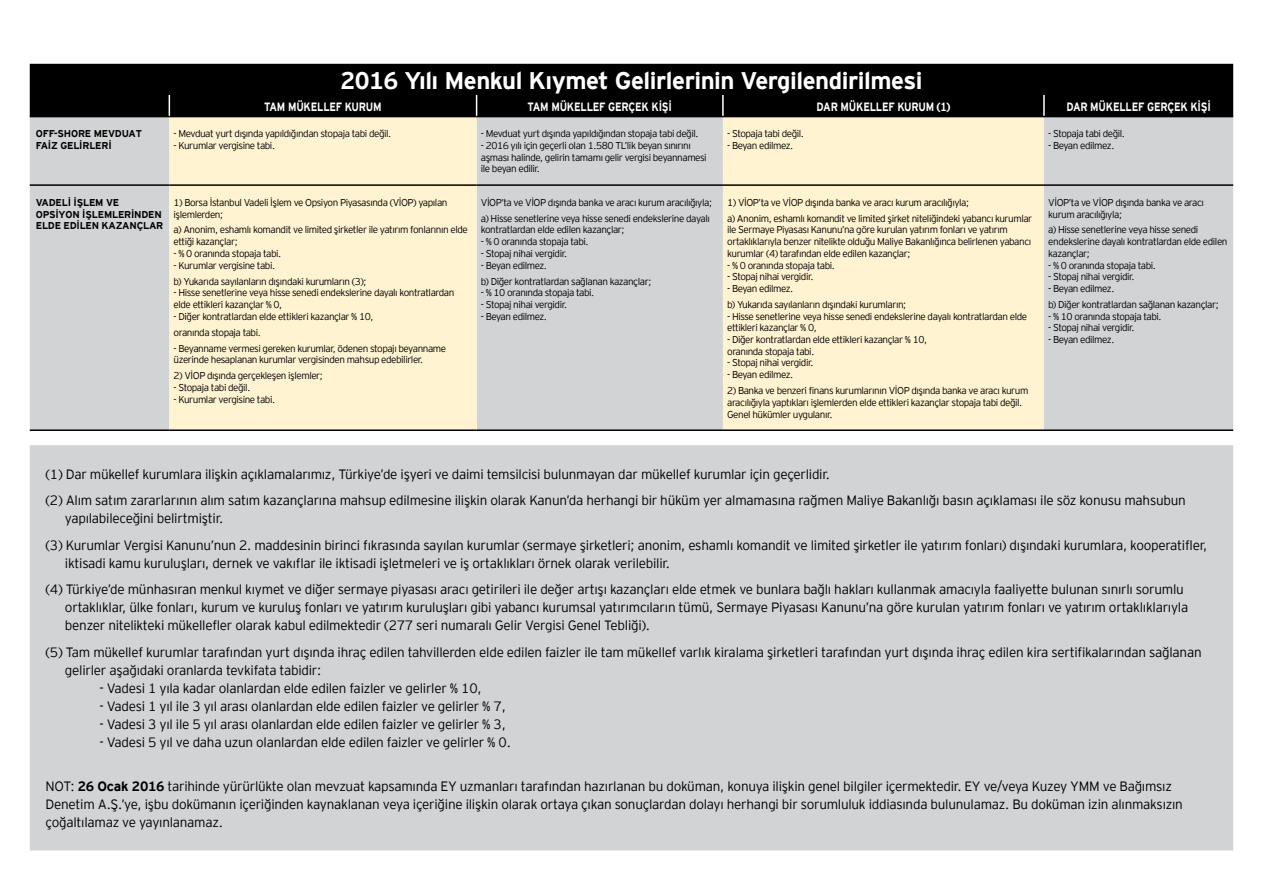
<style>
.page{position:relative;width:1263px;height:893px;background:#fff}
.page>*{position:absolute;margin:0;border:0;box-sizing:border-box;transform-origin:0 0}
.t1{font:700 24px "EY Interstate";letter-spacing:-.02em;color:#fff}
.t2{font:300 13.5px/18px "EY Interstate";letter-spacing:-.02em;color:#000}
.t3{font:700 12px "EY Interstate";letter-spacing:-.02em;color:#fff;scale:.85 1}
.t4{font:300 9.9px/11.7px "EY Interstate";letter-spacing:-.045em;color:#000}
.t5{font:700 9.9px/11.7px "EY Interstate";letter-spacing:-.02em;color:#000}
.s1{font-weight:700}
</style>
<div class="page">
<div style="left:30px;top:64px;width:1203px;height:52px;background:#000"></div>
<div style="left:30px;top:117px;width:1203px;height:312px;background:#d1d3d4"></div>
<svg style="left:169px;top:117px;width:875px;height:312px;background:#f1e9d1"></svg>
<hr style="left:30px;top:116px;width:139px;height:1px;background:#000">
<hr style="left:169px;top:116px;width:308px;height:1px;background:#000">
<hr style="left:477px;top:116px;width:246px;height:1px;background:#000">
<hr style="left:723px;top:116px;width:321px;height:1px;background:#000">
<hr style="left:1044px;top:116px;width:189px;height:1px;background:#000">
<hr style="left:30px;top:184px;width:139px;height:2px;background:#000">
<hr style="left:169px;top:184px;width:308px;height:2px;background:#000">
<hr style="left:477px;top:184px;width:246px;height:2px;background:#000">
<hr style="left:723px;top:184px;width:321px;height:2px;background:#000">
<hr style="left:1044px;top:184px;width:189px;height:2px;background:#000">
<hr style="left:30px;top:429px;width:139px;height:2px;background:#000">
<hr style="left:169px;top:429px;width:308px;height:2px;background:#000">
<hr style="left:477px;top:429px;width:246px;height:2px;background:#000">
<hr style="left:723px;top:429px;width:321px;height:2px;background:#000">
<hr style="left:1044px;top:429px;width:189px;height:2px;background:#000">
<svg style="left:169px;top:95px;width:1px;height:21px"></svg>
<svg style="left:476px;top:95px;width:1px;height:21px"></svg>
<hr style="left:722px;top:95px;width:2px;height:21px;background:#fff">
<hr style="left:1043px;top:95px;width:2px;height:21px;background:#fff">
<div style="left:30px;top:445px;width:1203px;height:405px;background:#d1d3d4"></div>
<h1 class="t1" style="left:340px;top:63px;width:584px">2016 Yılı Menkul Kıymet Gelirlerinin Vergilendirilmesi</h1>
<p class="t3" style="left:264px;top:98px;width:140px">TAM MÜKELLEF KURUM</p>
<p class="t3" style="left:528px;top:98px;width:171px">TAM MÜKELLEF GERÇEK KİŞİ</p>
<p class="t3" style="left:817px;top:98px;width:159px">DAR MÜKELLEF KURUM (1)</p>
<p class="t3" style="left:1066px;top:98px;width:172px">DAR MÜKELLEF GERÇEK KİŞİ</p>
<p class="t5" style="left:36px;top:127px;width:108px">OFF-SHORE MEVDUAT<br>FAİZ GELİRLERİ</p>
<p class="t4" style="left:174px;top:127px;width:219px">- Mevduat yurt dışında yapıldığından stopaja tabi değil.</p>
<p class="t4" style="left:174px;top:139px;width:103px">- Kurumlar vergisine tabi.</p>
<p class="t5" style="left:36px;top:196px;width:129px">VADELİ İŞLEM VE<br>OPSİYON İŞLEMLERİNDEN<br>ELDE EDİLEN KAZANÇLAR</p>
<p class="t4" style="left:174px;top:196px;width:275px">1) Borsa İstanbul Vadeli İşlem ve Opsiyon Piyasasında (VİOP) yapılan işlemlerden;</p>
<p class="t4" style="left:174px;top:224px;width:296px">a) Anonim, eshamlı komandit ve limited şirketler ile yatırım fonlarının elde ettiği kazançlar;</p>
<p class="t4" style="left:174px;top:247px;width:109px">- % 0 oranında stopaja tabi.</p>
<p class="t4" style="left:174px;top:257px;width:194px;line-height:15.9px">- Kurumlar vergisine tabi.<br>b) Yukarıda sayılanların dışındaki kurumların (3);</p>
<p class="t4" style="left:174px;top:286px;width:282px">- Hisse senetlerine veya hisse senedi endekslerine dayalı kontratlardan elde ettikleri kazançlar % 0,</p>
<p class="t4" style="left:174px;top:308px;width:201px;line-height:15.9px">- Diğer kontratlardan elde ettikleri kazançlar % 10, oranında stopaja tabi.</p>
<p class="t4" style="left:174px;top:342px;width:274px">- Beyanname vermesi gereken kurumlar, ödenen stopajı beyanname üzerinde hesaplanan kurumlar vergisinden mahsup edebilirler.</p>
<p class="t4" style="left:174px;top:369px;width:151px">2) VİOP dışında gerçekleşen işlemler;</p>
<p class="t4" style="left:174px;top:381px;width:78px">- Stopaja tabi değil.</p>
<p class="t4" style="left:174px;top:393px;width:103px">- Kurumlar vergisine tabi.</p>
<p class="t4" style="left:481px;top:127px;width:219px">- Mevduat yurt dışında yapıldığından stopaja tabi değil.</p>
<p class="t4" style="left:481px;top:139px;width:227px">- 2016 yılı için geçerli olan 1.580 TL’lik beyan sınırını aşması halinde, gelirin tamamı gelir vergisi beyannamesi ile beyan edilir.</p>
<p class="t4" style="left:481px;top:194px;width:233px;line-height:15.9px">VİOP’ta ve VİOP dışında banka ve aracı kurum aracılığıyla; a) Hisse senetlerine veya hisse senedi endekslerine dayalı</p>
<p class="t4" style="left:481px;top:224px;width:145px">kontratlardan elde edilen kazançlar;</p>
<p class="t4" style="left:481px;top:235px;width:109px">- % 0 oranında stopaja tabi.</p>
<p class="t4" style="left:481px;top:247px;width:88px">- Stopaj nihai vergidir.</p>
<p class="t4" style="left:481px;top:257px;width:172px;line-height:15.9px">- Beyan edilmez.<br>b) Diğer kontratlardan sağlanan kazançlar;</p>
<p class="t4" style="left:481px;top:286px;width:115px">- % 10 oranında stopaja tabi.</p>
<p class="t4" style="left:481px;top:298px;width:88px">- Stopaj nihai vergidir.</p>
<p class="t4" style="left:481px;top:310px;width:68px">- Beyan edilmez.</p>
<p class="t4" style="left:727px;top:127px;width:78px">- Stopaja tabi değil.</p>
<p class="t4" style="left:727px;top:139px;width:68px">- Beyan edilmez.</p>
<p class="t4" style="left:727px;top:194px;width:307px;line-height:15.9px">1) VİOP’ta ve VİOP dışında banka ve aracı kurum aracılığıyla;<br>a) Anonim, eshamlı komandit ve limited şirket niteliğindeki yabancı kurumlar</p>
<p class="t4" style="left:727px;top:224px;width:306px">ile Sermaye Piyasası Kanunu’na göre kurulan yatırım fonları ve yatırım ortaklıklarıyla benzer nitelikte olduğu Maliye Bakanlığınca belirlenen yabancı kurumlar (4) tarafından elde edilen kazançlar;</p>
<p class="t4" style="left:727px;top:259px;width:109px">- % 0 oranında stopaja tabi.</p>
<p class="t4" style="left:727px;top:270px;width:88px">- Stopaj nihai vergidir.</p>
<p class="t4" style="left:727px;top:280px;width:181px;line-height:15.9px">- Beyan edilmez.<br>b) Yukarıda sayılanların dışındaki kurumların;</p>
<p class="t4" style="left:727px;top:310px;width:301px">- Hisse senetlerine veya hisse senedi endekslerine dayalı kontratlardan elde ettikleri kazançlar % 0,</p>
<p class="t4" style="left:727px;top:333px;width:201px">- Diğer kontratlardan elde ettikleri kazançlar % 10, oranında stopaja tabi.</p>
<p class="t4" style="left:727px;top:356px;width:88px">- Stopaj nihai vergidir.</p>
<p class="t4" style="left:727px;top:368px;width:68px">- Beyan edilmez.</p>
<p class="t4" style="left:727px;top:384px;width:303px">2) Banka ve benzeri finans kurumlarının VİOP dışında banka ve aracı kurum aracılığıyla yaptıkları işlemlerden elde ettikleri kazançlar stopaja tabi değil.<br>Genel hükümler uygulanır.</p>
<p class="t4" style="left:1048px;top:127px;width:78px">- Stopaja tabi değil.</p>
<p class="t4" style="left:1048px;top:139px;width:68px">- Beyan edilmez.</p>
<p class="t4" style="left:1048px;top:196px;width:157px">VİOP’ta ve VİOP dışında banka ve aracı kurum aracılığıyla;</p>
<p class="t4" style="left:1048px;top:224px;width:181px">a) Hisse senetlerine veya hisse senedi endekslerine dayalı kontratlardan elde edilen kazançlar;</p>
<p class="t4" style="left:1048px;top:259px;width:109px">- % 0 oranında stopaja tabi.</p>
<p class="t4" style="left:1048px;top:270px;width:88px">- Stopaj nihai vergidir.</p>
<p class="t4" style="left:1048px;top:280px;width:172px;line-height:15.9px">- Beyan edilmez.<br>b) Diğer kontratlardan sağlanan kazançlar;</p>
<p class="t4" style="left:1048px;top:310px;width:115px">- % 10 oranında stopaja tabi.</p>
<p class="t4" style="left:1048px;top:321px;width:88px">- Stopaj nihai vergidir.</p>
<p class="t4" style="left:1048px;top:333px;width:68px">- Beyan edilmez.</p>
<p class="t2" style="left:46px;top:460px;width:1142px;line-height:26.5px">(1) Dar mükellef kurumlara ilişkin açıklamalarımız, Türkiye’de işyeri ve daimi temsilcisi bulunmayan dar mükellef kurumlar için geçerlidir.<br>(2) Alım satım zararlarının alım satım kazançlarına mahsup edilmesine ilişkin olarak Kanun’da herhangi bir hüküm yer almamasına rağmen Maliye Bakanlığı basın açıklaması ile söz konusu mahsubun</p>
<p class="t2" style="left:46px;top:505px;width:1163px;line-height:26.5px;text-indent:19px">yapılabileceğini belirtmiştir.<br>(3) Kurumlar Vergisi Kanunu’nun 2. maddesinin birinci fıkrasında sayılan kurumlar (sermaye şirketleri; anonim, eshamlı komandit ve limited şirketler ile yatırım fonları) dışındaki kurumlara, kooperatifler,</p>
<p class="t2" style="left:46px;top:549px;width:1140px;line-height:26.5px;text-indent:19px">iktisadi kamu kuruluşları, dernek ve vakıflar ile iktisadi işletmeleri ve iş ortaklıkları örnek olarak verilebilir.<br>(4) Türkiye’de münhasıran menkul kıymet ve diğer sermaye piyasası aracı getirileri ile değer artışı kazançları elde etmek ve bunlara bağlı hakları kullanmak amacıyla faaliyette bulunan sınırlı sorumlu</p>
<p class="t2" style="left:65px;top:598px;width:1125px">ortaklıklar, ülke fonları, kurum ve kuruluş fonları ve yatırım kuruluşları gibi yabancı kurumsal yatırımcıların tümü, Sermaye Piyasası Kanunu’na göre kurulan yatırım fonları ve yatırım ortaklıklarıyla benzer nitelikteki mükellefler olarak kabul edilmektedir (277 seri numaralı Gelir Vergisi Genel Tebliği).</p>
<p class="t2" style="left:65px;top:642px;width:1138px;text-indent:-19px">(5) Tam mükellef kurumlar tarafından yurt dışında ihraç edilen tahvillerden elde edilen faizler ile tam mükellef varlık kiralama şirketleri tarafından yurt dışında ihraç edilen kira sertifikalarından sağlanan gelirler aşağıdaki oranlarda tevkifata tabidir:</p>
<h2 class="t2" style="left:100px;top:678px;width:384px">- Vadesi 1 yıla kadar olanlardan elde edilen faizler ve gelirler % 10,</h2>
<h2 class="t2" style="left:100px;top:696px;width:408px">- Vadesi 1 yıl ile 3 yıl arası olanlardan elde edilen faizler ve gelirler % 7,</h2>
<h2 class="t2" style="left:100px;top:714px;width:408px">- Vadesi 3 yıl ile 5 yıl arası olanlardan elde edilen faizler ve gelirler % 3,</h2>
<h2 class="t2" style="left:100px;top:732px;width:413px">- Vadesi 5 yıl ve daha uzun olanlardan elde edilen faizler ve gelirler % 0.</h2>
<p class="t2" style="left:46px;top:777px;width:1139px">NOT: <span class="s1">26 Ocak 2016</span> tarihinde yürürlükte olan mevzuat kapsamında EY uzmanları tarafından hazırlanan bu doküman, konuya ilişkin genel bilgiler içermektedir. EY ve/veya Kuzey YMM ve Bağımsız<br>Denetim A.Ş.’ye, işbu dokümanın içeriğinden kaynaklanan veya içeriğine ilişkin olarak ortaya çıkan sonuçlardan dolayı herhangi bir sorumluluk iddiasında bulunulamaz. Bu doküman izin alınmaksızın çoğaltılamaz ve yayınlanamaz.</p>
</div>
